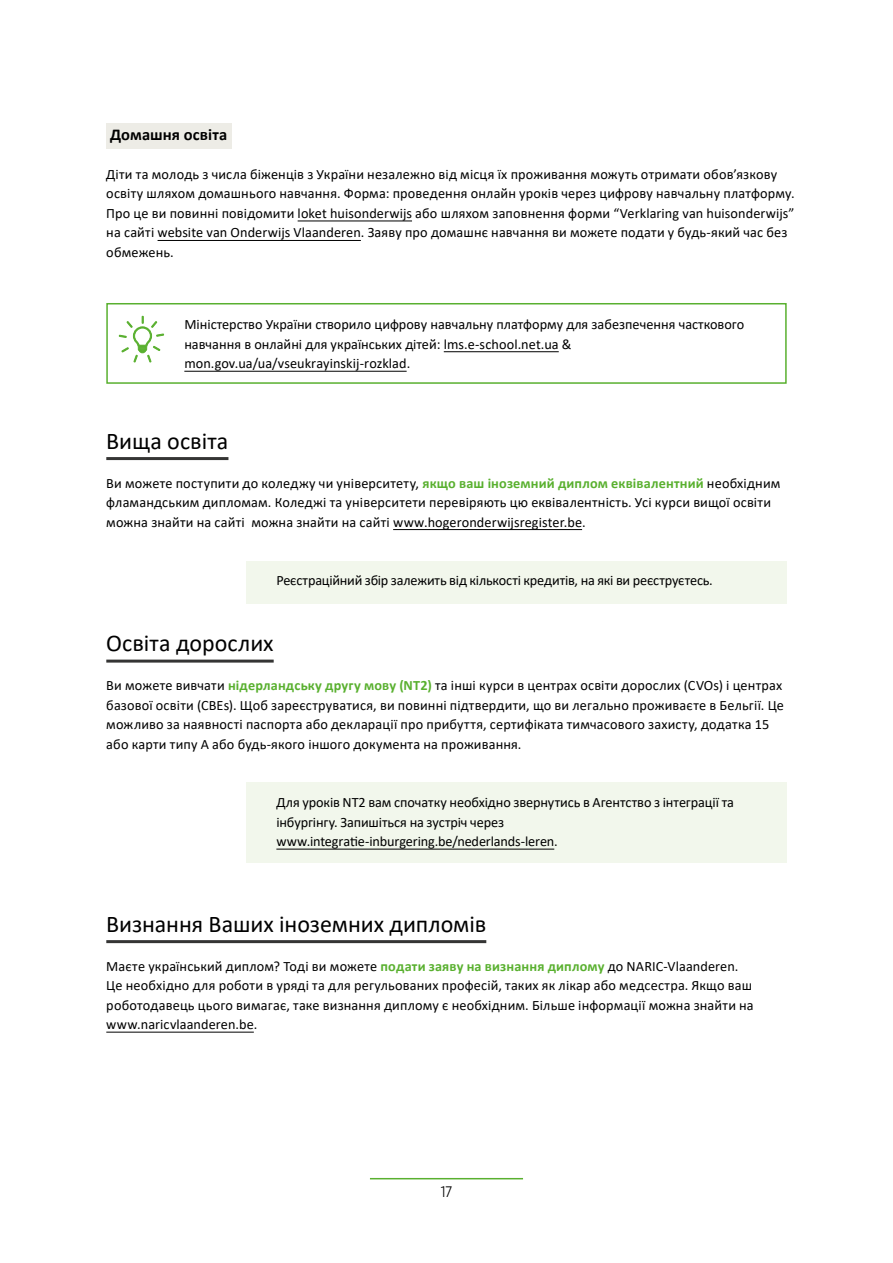
<style>
.page{position:relative;width:893px;height:1263px;background:#fff}
.page>*{position:absolute;margin:0;border:0;box-sizing:border-box;transform-origin:0 0}
.t1{font:24px "Calibri";color:#000}
.t2{font:700 16.5px "Calibri";letter-spacing:.005em;color:#000}
.t3{font:300 16.5px "Flanders Art Sans";color:#000}
.t4{font:14.25px/19.5px "Calibri";letter-spacing:.01em;color:#000}
.t5{font:14.25px/19.5px "Calibri";letter-spacing:-.01em;color:#000}
.t6{font:14.25px "Calibri";letter-spacing:-.015em;color:#000}
.s1{font-weight:700;color:#59b02f}
</style>
<div class="page">
<hr style="left:370px;top:1178px;width:153px;height:1px;background:#59b02f">
<div style="left:247px;top:782px;width:540px;height:81px;background:#f2f7ec"></div>
<div style="left:247px;top:561px;width:540px;height:43px;background:#f2f7ec"></div>
<hr style="left:106px;top:457px;width:122px;height:3px;background:#353534">
<hr style="left:393px;top:529px;width:189px;height:1px;background:#000">
<hr style="left:106px;top:660px;width:168px;height:3px;background:#353534">
<hr style="left:276px;top:849px;width:278px;height:1px;background:#000">
<hr style="left:106px;top:940px;width:380px;height:3px;background:#353534">
<hr style="left:106px;top:1032px;width:148px;height:1px;background:#000">
<hr style="left:444px;top:351px;width:115px;height:1px;background:#000">
<hr style="left:184px;top:371px;width:223px;height:1px;background:#000">
<div style="left:106px;top:303px;width:681px;height:81px;border:2px solid #59b02f"></div>
<svg style="left:119px;top:316px;width:45px;height:47px"></svg>
<div style="left:106px;top:123px;width:125px;height:25px;background:#edece6"></div>
<hr style="left:298px;top:221px;width:114px;height:1px;background:#000">
<hr style="left:158px;top:240px;width:203px;height:1px;background:#000">
<p class="t2" style="left:110px;top:123px;width:119px">Домашня освіта</p>
<p class="t4" style="left:106px;top:164px;width:690px">Діти та молодь з числа біженців з України незалежно від місця їх проживання можуть отримати обов’язкову освіту шляхом домашнього навчання. Форма: проведення онлайн уроків через цифрову навчальну платформу.<br>Про це ви повинні повідомити loket huisonderwijs або шляхом заповнення форми “Verklaring van huisonderwijs” на сайті website van Onderwijs Vlaanderen. Заяву про домашнє навчання ви можете подати у будь-який час без обмежень.</p>
<p class="t4" style="left:184px;top:314px;width:561px">Міністерство України створило цифрову навчальну платформу для забезпечення часткового навчання в онлайні для українських дітей: lms.e-school.net.ua &amp; mon.gov.ua/ua/vseukrayinskij-rozklad.</p>
<h1 class="t1" style="left:106px;top:424px;width:124px">Вища освіта</h1>
<p class="t4" style="left:106px;top:473px;width:676px">Ви можете поступити до коледжу чи університету, <span class="s1">якщо ваш іноземний диплом еквівалентний</span> необхідним фламандським дипломам. Коледжі та університети перевіряють цю еквівалентність. Усі курси вищої освіти можна знайти на сайті можна знайти на сайті www.hogeronderwijsregister.be.</p>
<p class="t6" style="left:276px;top:570px;width:438px">Реєстраційний збір залежить від кількості кредитів, на які ви реєструєтесь.</p>
<h1 class="t1" style="left:106px;top:626px;width:169px">Освіта дорослих</h1>
<p class="t4" style="left:106px;top:675px;width:679px">Ви можете вивчати <span class="s1">нідерландську другу мову (NT2)</span> та інші курси в центрах освіти дорослих (CVOs) і центрах базової освіти (CBEs). Щоб зареєструватися, ви повинні підтвердити, що ви легально проживаєте в Бельгії. Це можливо за наявності паспорта або декларації про прибуття, сертифіката тимчасового захисту, додатка 15 або карти типу A або будь-якого іншого документа на проживання.</p>
<p class="t5" style="left:276px;top:792px;width:459px">Для уроків NT2 вам спочатку необхідно звернутись в Агентство з інтеграції та інбургінгу. Запишіться на зустріч через www.integratie-inburgering.be/nederlands-leren.</p>
<h1 class="t1" style="left:106px;top:907px;width:381px">Визнання Ваших іноземних дипломів</h1>
<p class="t4" style="left:106px;top:956px;width:649px">Маєте український диплом? Тоді ви можете <span class="s1">подати заяву на визнання диплому</span> до NARIC-Vlaanderen.<br>Це необхідно для роботи в уряді та для регульованих професій, таких як лікар або медсестра. Якщо ваш роботодавець цього вимагає, таке визнання диплому є необхідним. Більше інформації можна знайти на www.naricvlaanderen.be.</p>
<p class="t3" style="left:441px;top:1182px;width:13px">17</p>
</div>
